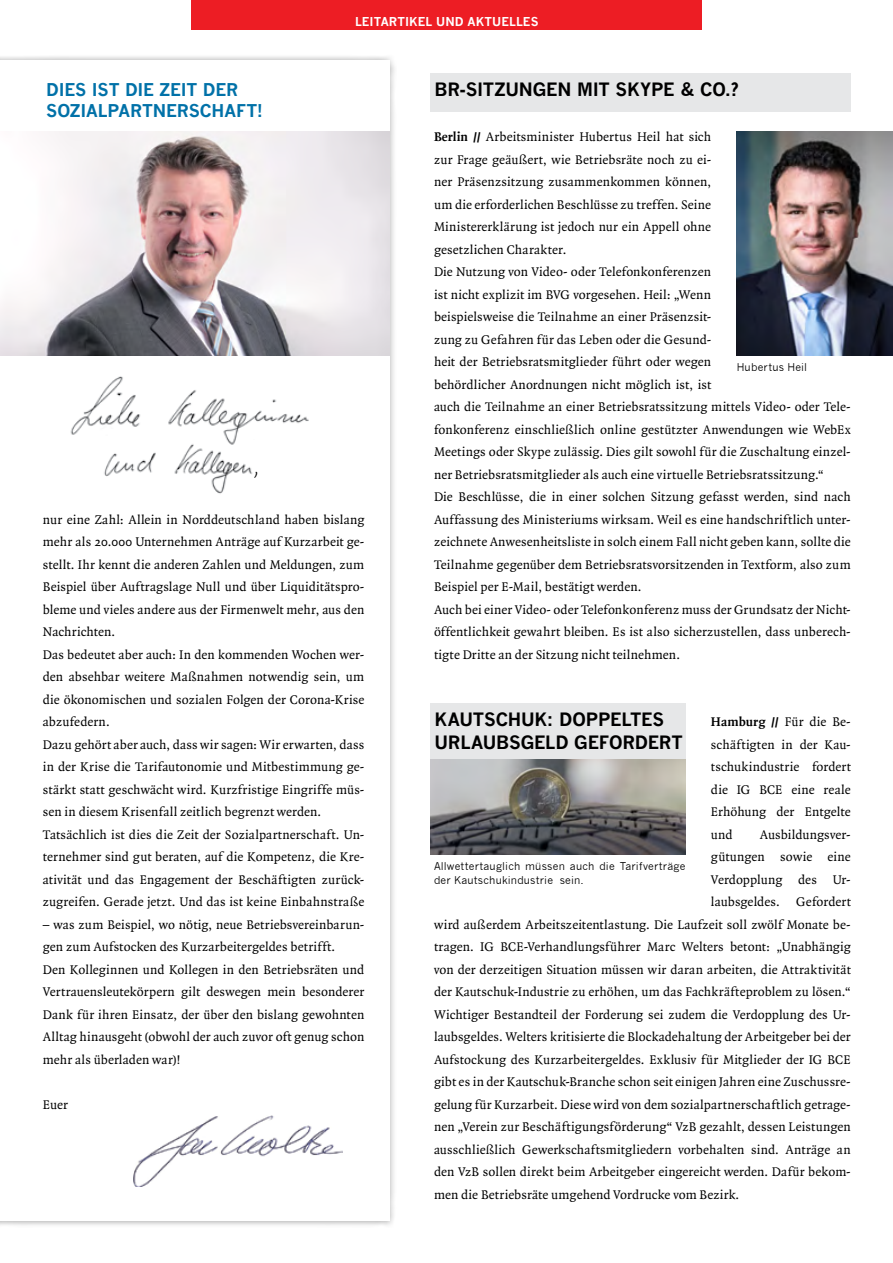
<style>
.page{position:relative;width:893px;height:1263px;background:#fff}
.page>*{position:absolute;margin:0;border:0;box-sizing:border-box;transform-origin:0 0}
.t1{font:19.5px "Popcorn Mountain Std";color:#000}
.t2{font:700 18px/22.5px "News Gothic";letter-spacing:-.01em;color:#000}
.t3{font:700 17.25px/20.7px "News Gothic";letter-spacing:-.01em;color:#0071a8}
.t4{font:13.5px/22.5px "Quadraat";letter-spacing:.01em;color:#000}
.t5{font:700 12px "News Gothic";letter-spacing:.005em;color:#fff}
.t6{font:10.5px/13.5px "News Gothic";letter-spacing:.015em;color:#000}
.s1{font-weight:700}
</style>
<div class="page">
<div style="left:192px;top:0;width:510px;height:30px;background:#ed1d24"></div>
<div style="left:0;top:54px;width:397px;height:1174px;background:#000;opacity:.4"></div>
<div style="left:0;top:61px;width:389px;height:1160px;background:#fff"></div>
<img style="left:0;top:132px;width:389px;height:224px">
<img style="left:70px;top:376px;width:239px;height:63px">
<img style="left:104px;top:439px;width:149px;height:55px">
<img style="left:133px;top:1115px;width:209px;height:71px">
<div style="left:430px;top:74px;width:421px;height:38px;background:#e6e7e8"></div>
<img style="left:737px;top:132px;width:156px;height:224px">
<img style="left:430px;top:758px;width:255px;height:96px">
<div style="left:430px;top:703px;width:255px;height:55px;background:#e6e7e8"></div>
<p class="t5" style="left:355px;top:14px;width:185px">LEITARTIKEL UND AKTUELLES</p>
<p class="t3" style="left:46px;top:79px;width:219px">DIES IST DIE ZEIT DER<br>SOZIALPARTNERSCHAFT!</p>
<h2 class="t2" style="left:435px;top:78px;width:306px">BR-SITZUNGEN MIT SKYPE &amp; CO.?</h2>
<p class="t4" style="left:434px;top:126px;width:418px"><span class="s1">Berlin //</span> Arbeitsminister Hubertus Heil hat sich<br>zur Frage geäußert, wie Betriebsräte noch zu ei-<br>ner Präsenzsitzung zusammenkommen können,<br>um die erforderlichen Beschlüsse zu treffen. Seine<br>Ministererklärung ist jedoch nur ein Appell ohne<br>gesetzlichen Charakter.<br>Die Nutzung von Video- oder Telefonkonferenzen<br>ist nicht explizit im BVG vorgesehen. Heil: „Wenn<br>beispielsweise die Teilnahme an einer Präsenzsit-<br>zung zu Gefahren für das Leben oder die Gesund-<br>heit der Betriebsratsmitglieder führt oder wegen<br>behördlicher Anordnungen nicht möglich ist, ist<br>auch die Teilnahme an einer Betriebsratssitzung mittels Video- oder Tele&shy;fonkonferenz einschließlich online gestützter Anwendungen wie WebEx Meetings oder Skype zulässig. Dies gilt sowohl für die Zuschaltung einzel&shy;ner Betriebsratsmitglieder als auch eine virtuelle Betriebsratssitzung.“<br>Die Beschlüsse, die in einer solchen Sitzung gefasst werden, sind nach Auffassung des Ministeriums wirksam. Weil es eine handschriftlich unter&shy;zeichnete Anwesenheitsliste in solch einem Fall nicht geben kann, sollte die Teilnahme gegenüber dem Betriebsratsvorsitzenden in Textform, also zum Beispiel per E-Mail, bestätigt werden.<br>Auch bei einer Video- oder Telefonkonferenz muss der Grundsatz der Nicht&shy;öffentlichkeit gewahrt bleiben. Es ist also sicherzustellen, dass unberech&shy;tigte Dritte an der Sitzung nicht teilnehmen.</p>
<p class="t6" style="left:737px;top:360px;width:72px">Hubertus Heil</p>
<h1 class="t1" style="left:253px;top:455px;width:7px">,</h1>
<p class="t4" style="left:43px;top:508px;width:323px">nur eine Zahl: Allein in Norddeutschland haben bislang mehr als 20.000 Unternehmen Anträge auf Kurzarbeit ge&shy;stellt. Ihr kennt die anderen Zahlen und Meldungen, zum Beispiel über Auftragslage Null und über Liquiditätspro&shy;bleme und vieles andere aus der Firmenwelt mehr, aus den Nachrichten.<br>Das bedeutet aber auch: In den kommenden Wochen wer&shy;den absehbar weitere Maßnahmen notwendig sein, um die ökonomischen und sozialen Folgen der Corona-Krise abzufedern.<br>Dazu gehört aber auch, dass wir sagen: Wir erwarten, dass in der Krise die Tarifautonomie und Mitbestimmung ge&shy;stärkt statt geschwächt wird. Kurzfristige Eingriffe müs&shy;sen in diesem Krisenfall zeitlich begrenzt werden.<br>Tatsächlich ist dies die Zeit der Sozialpartnerschaft. Un&shy;ternehmer sind gut beraten, auf die Kompetenz, die Kre&shy;ativität und das Engagement der Beschäftigten zurück&shy;zugreifen. Gerade jetzt. Und das ist keine Einbahnstraße</p>
<p class="t4" style="left:43px;top:913px;width:323px">– was zum Beispiel, wo nötig, neue Betriebsvereinbarun&shy;gen zum Aufstocken des Kurzarbeitergeldes betrifft.<br>Den Kolleginnen und Kollegen in den Betriebsräten und Vertrauensleutekörpern gilt deswegen mein besonderer Dank für ihren Einsatz, der über den bislang gewohnten Alltag hinausgeht (obwohl der auch zuvor oft genug schon mehr als überladen war)!</p>
<p class="t4" style="left:43px;top:1093px;width:27px">Euer</p>
<h2 class="t2" style="left:435px;top:708px;width:250px">KAUTSCHUK: DOPPELTES<br>URLAUBSGELD GEFORDERT</h2>
<p class="t4" style="left:711px;top:711px;width:141px;text-align:justify"><span class="s1">Hamburg //</span> Für die Be&shy;schäftigten in der Kau&shy;tschukindustrie fordert die IG BCE eine reale Erhöhung der Entgelte und</p>
<p class="t4" style="left:760px;top:823px;width:92px">Ausbildungsver-</p>
<p class="t4" style="left:711px;top:846px;width:141px">gütungen sowie eine</p>
<p class="t4" style="left:711px;top:868px;width:141px">Verdopplung des Ur-</p>
<p class="t4" style="left:711px;top:891px;width:141px">laubsgeldes. Gefordert</p>
<p class="t4" style="left:434px;top:913px;width:418px">wird außerdem Arbeitszeitentlastung. Die Laufzeit soll zwölf Monate be-</p>
<p class="t4" style="left:434px;top:936px;width:418px">tragen. IG BCE-Verhandlungsführer Marc Welters betont: „Unabhängig</p>
<p class="t4" style="left:434px;top:958px;width:418px">von der derzeitigen Situation müssen wir daran arbeiten, die Attraktivität</p>
<p class="t4" style="left:434px;top:981px;width:418px">der Kautschuk-Industrie zu erhöhen, um das Fachkräfteproblem zu lösen.“</p>
<p class="t4" style="left:434px;top:1003px;width:418px">Wichtiger Bestandteil der Forderung sei zudem die Verdopplung des Ur-</p>
<p class="t4" style="left:434px;top:1026px;width:418px">laubsgeldes. Welters kritisierte die Blockadehaltung der Arbeitgeber bei der</p>
<p class="t4" style="left:434px;top:1048px;width:418px">Aufstockung des Kurzarbeitergeldes. Exklusiv für Mitglieder der IG BCE</p>
<p class="t4" style="left:434px;top:1071px;width:418px">gibt es in der Kautschuk-Branche schon seit einigen Jahren eine Zuschussre-</p>
<p class="t4" style="left:434px;top:1093px;width:418px">gelung für Kurzarbeit. Diese wird von dem sozialpartnerschaftlich getrage-</p>
<p class="t4" style="left:434px;top:1116px;width:418px">nen „Verein zur Beschäftigungsförderung“ VzB gezahlt, dessen Leistungen</p>
<p class="t4" style="left:434px;top:1138px;width:418px">ausschließlich Gewerkschaftsmitgliedern vorbehalten sind. Anträge an</p>
<p class="t4" style="left:434px;top:1161px;width:418px">den VzB sollen direkt beim Arbeitgeber eingereicht werden. Dafür bekom-</p>
<p class="t4" style="left:434px;top:1183px;width:307px">men die Betriebsräte umgehend Vordrucke vom Bezirk.</p>
<p class="t6" style="left:434px;top:859px;width:253px">Allwettertauglich müssen auch die Tarifverträge der Kautschukindustrie sein.</p>
</div>
